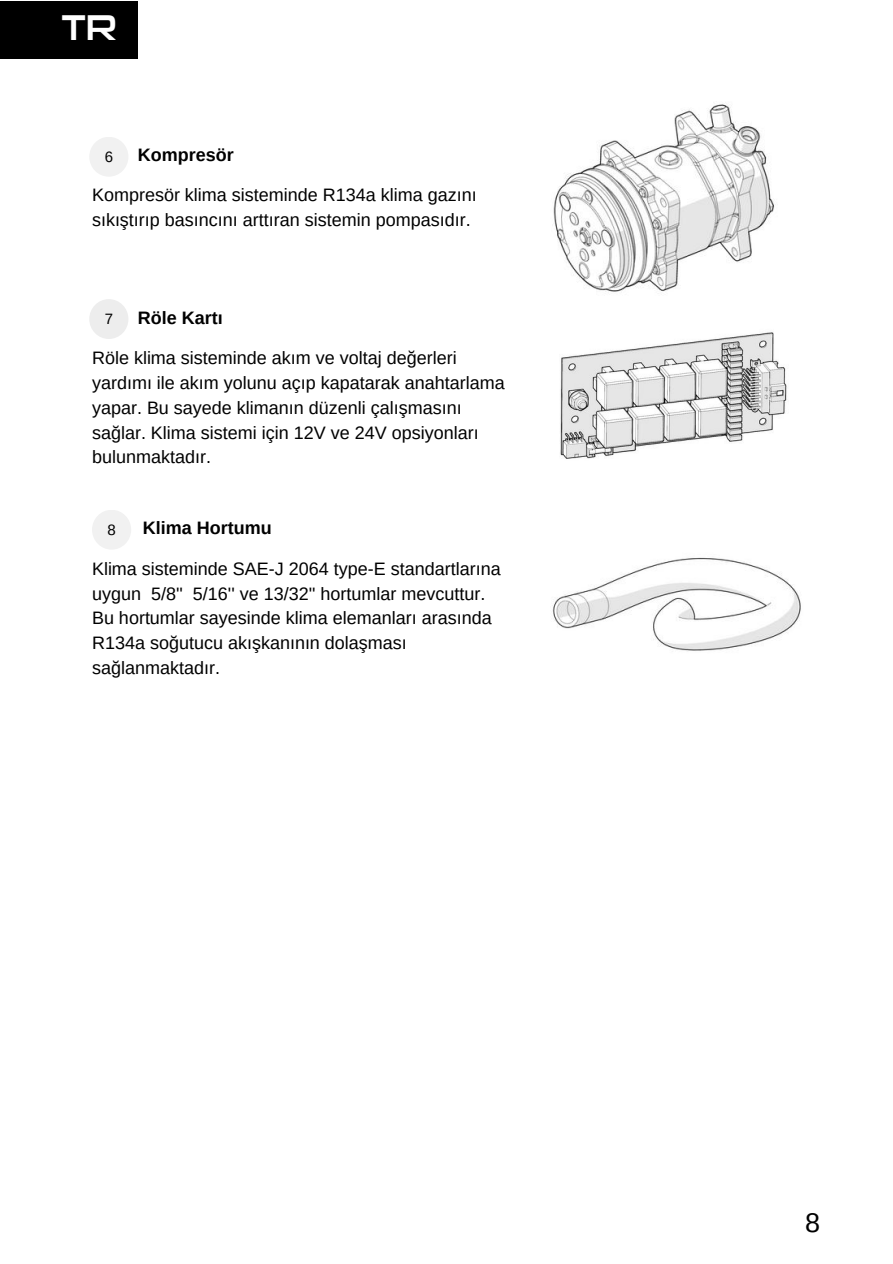
<style>
.page{position:relative;width:893px;height:1264px;background:#fff}
.page>*{position:absolute;margin:0;border:0;box-sizing:border-box;transform-origin:0 0}
.t1{font:36px "Sui Generis Rg";color:#fff}
.t2{font:27px "Arimo";color:#000}
.t3{font:18px/24.8px "Arimo";color:#000}
.t4{font:700 18px "Arimo";color:#000}
.t5{font:15px "Arimo";color:#000}
</style>
<div class="page">
<div style="left:0;top:1px;width:138px;height:57px;background:#000"></div>
<img style="left:552px;top:557px;width:249px;height:94px">
<div style="left:89px;top:137px;width:39px;height:39px;background:#f1f1f1;border-radius:50%"></div>
<div style="left:89px;top:299px;width:39px;height:40px;background:#ededed;border-radius:50%"></div>
<div style="left:92px;top:510px;width:39px;height:39px;background:#f1f1f1;border-radius:50%"></div>
<img style="left:560px;top:332px;width:227px;height:127px">
<img style="left:553px;top:104px;width:221px;height:188px">
<h1 class="t1" style="left:61px;top:6px;width:57px">TR</h1>
<p class="t5" style="left:105px;top:148px;width:10px">6</p>
<p class="t4" style="left:138px;top:145px;width:97px">Kompresör</p>
<p class="t3" style="left:92px;top:183px;width:386px">Kompresör klima sisteminde R134a klima gazını sıkıştırıp basıncını arttıran sistemin pompasıdır.</p>
<p class="t5" style="left:105px;top:310px;width:10px">7</p>
<p class="t4" style="left:138px;top:307px;width:86px">Röle Kartı</p>
<p class="t3" style="left:92px;top:346px;width:414px">Röle klima sisteminde akım ve voltaj değerleri yardımı ile akım yolunu açıp kapatarak anahtarlama yapar. Bu sayede klimanın düzenli çalışmasını sağlar. Klima sistemi için 12V ve 24V opsiyonları bulunmaktadır.</p>
<p class="t5" style="left:107px;top:521px;width:10px">8</p>
<p class="t4" style="left:143px;top:518px;width:130px">Klima Hortumu</p>
<p class="t3" style="left:92px;top:556px;width:410px">Klima sisteminde SAE-J 2064 type-E standartlarına uygun 5/8'' 5/16'' ve 13/32'' hortumlar mevcuttur.<br>Bu hortumlar sayesinde klima elemanları arasında R134a soğutucu akışkanının dolaşması sağlanmaktadır.</p>
<h2 class="t2" style="left:805px;top:1207px;width:16px">8</h2>
</div>
